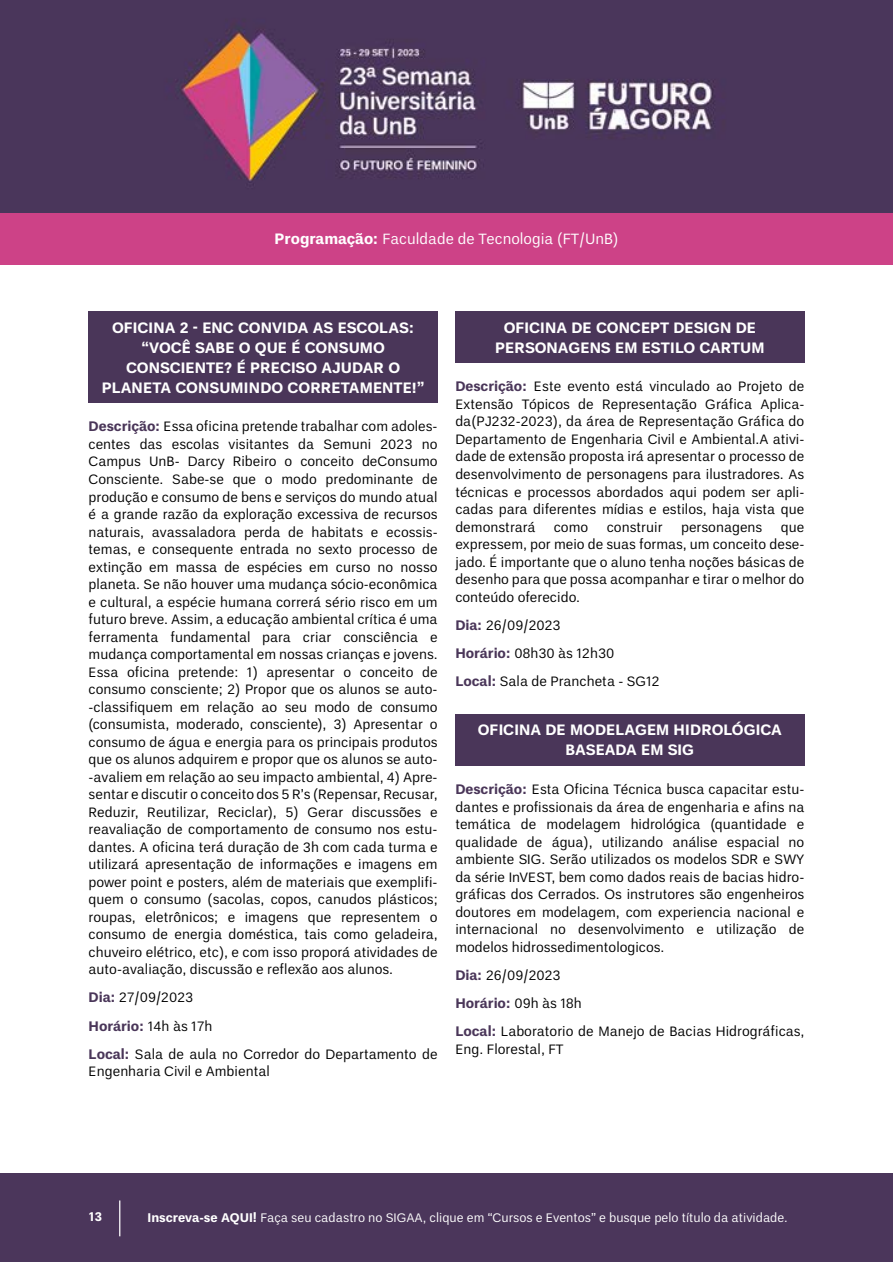
<style>
.page{position:relative;width:893px;height:1262px;background:#fff}
.page>*{position:absolute;margin:0;border:0;box-sizing:border-box;transform-origin:0 0}
.t1{font:700 15px/20px "Un B Pro";color:#fff;text-align:center}
.t2{font:15px "Un B Pro";color:#fff}
.t3{font:13.75px/17.5px "Un B Pro";color:#000;text-align:justify}
.t4{font:12.5px "Un B Pro";color:#fff}
.t5{font:700 12.5px "Un B Pro";color:#fff}
.s1{font-weight:700}
.s2{font-weight:700;color:#4a3659}
</style>
<div class="page">
<div style="left:0;top:213px;width:893px;height:51px;background:#cd4287"></div>
<div style="left:0;top:1172px;width:893px;height:89px;background:#4b365b"></div>
<hr style="left:119px;top:1200px;width:1px;height:36px;background:#fff">
<img style="left:0;top:0;width:893px;height:213px">
<div style="left:89px;top:311px;width:349px;height:92px;background:#4a3659"></div>
<div style="left:455px;top:311px;width:349px;height:52px;background:#4a3659"></div>
<div style="left:455px;top:714px;width:349px;height:52px;background:#4a3659"></div>
<p class="t2" style="left:275px;top:230px;width:345px"><span class="s1">Programação:</span> Faculdade de Tecnologia (FT/UnB)</p>
<p class="t1" style="left:102px;top:317px;width:324px">OFICINA 2 - ENC CONVIDA AS ESCOLAS: “VOCÊ SABE O QUE É CONSUMO<br>CONSCIENTE? É PRECISO AJUDAR O<br>PLANETA CONSUMINDO CORRETAMENTE!”</p>
<p class="t3" style="left:89px;top:418px;width:351px"><span class="s2">Descrição:</span> Essa oficina pretende trabalhar com adoles&shy;centes das escolas visitantes da Semuni 2023 no Campus UnB- Darcy Ribeiro o conceito deConsumo Consciente. Sabe-se que o modo predominante de produção e consumo de bens e serviços do mundo atual é a grande razão da exploração excessiva de recursos naturais, avassaladora perda de habitats e ecossis&shy;temas, e consequente entrada no sexto processo de extinção em massa de espécies em curso no nosso planeta. Se não houver uma mudança sócio-econômica e cultural, a espécie humana correrá sério risco em um futuro breve. Assim, a educação ambiental crítica é uma ferramenta fundamental para criar consciência e mudança comportamental em nossas crianças e jovens.<br>Essa oficina pretende: 1) apresentar o conceito de consumo consciente; 2) Propor que os alunos se auto--classifiquem em relação ao seu modo de consumo (consumista, moderado, consciente), 3) Apresentar o consumo de água e energia para os principais produtos que os alunos adquirem e propor que os alunos se auto--avaliem em relação ao seu impacto ambiental, 4) Apre&shy;sentar e discutir o conceito dos 5 R’s (Repensar, Recusar, Reduzir, Reutilizar, Reciclar), 5) Gerar discussões e reavaliação de comportamento de consumo nos estu&shy;dantes. A oficina terá duração de 3h com cada turma e utilizará apresentação de informações e imagens em power point e posters, além de materiais que exemplifi&shy;quem o consumo (sacolas, copos, canudos plásticos; roupas, eletrônicos; e imagens que representem o consumo de energia doméstica, tais como geladeira, chuveiro elétrico, etc), e com isso proporá atividades de auto-avaliação, discussão e reflexão aos alunos.</p>
<p class="t3" style="left:89px;top:983px;width:351px;line-height:28.1px;text-align:left"><span class="s2">Dia:</span> 27/09/2023<br><span class="s2">Horário:</span> 14h às 17h<br><span class="s2">Local:</span> Sala de aula no Corredor do Departamento de</p>
<p class="t3" style="left:89px;top:1062px;width:183px">Engenharia Civil e Ambiental</p>
<p class="t1" style="left:495px;top:317px;width:271px">OFICINA DE CONCEPT DESIGN DE<br>PERSONAGENS EM ESTILO CARTUM</p>
<p class="t3" style="left:455px;top:378px;width:351px"><span class="s2">Descrição:</span> Este evento está vinculado ao Projeto de Extensão Tópicos de Representação Gráfica Aplica&shy;da(PJ232-2023), da área de Representação Gráfica do Departamento de Engenharia Civil e Ambiental.A ativi&shy;dade de extensão proposta irá apresentar o processo de desenvolvimento de personagens para ilustradores. As técnicas e processos abordados aqui podem ser apli&shy;cadas para diferentes mídias e estilos, haja vista que demonstrará</p>
<p class="t3" style="left:554px;top:518px;width:36px">como</p>
<p class="t3" style="left:607px;top:518px;width:57px">construir</p>
<p class="t3" style="left:681px;top:518px;width:83px">personagens</p>
<p class="t3" style="left:455px;top:518px;width:351px;text-indent:325px">que expressem, por meio de suas formas, um conceito dese&shy;jado. É importante que o aluno tenha noções básicas de desenho para que possa acompanhar e tirar o melhor do conteúdo oferecido.</p>
<p class="t3" style="left:455px;top:611px;width:206px;line-height:28.1px;text-align:left"><span class="s2">Dia:</span> 26/09/2023<br><span class="s2">Horário:</span> 08h30 às 12h30<br><span class="s2">Local:</span> Sala de Prancheta - SG12</p>
<p class="t1" style="left:478px;top:720px;width:306px">OFICINA DE MODELAGEM HIDROLÓGICA<br>BASEADA EM SIG</p>
<p class="t3" style="left:455px;top:780px;width:351px"><span class="s2">Descrição:</span> Esta Oficina Técnica busca capacitar estu&shy;dantes e profissionais da área de engenharia e afins na temática de modelagem hidrológica (quantidade e qualidade de água), utilizando análise espacial no ambiente SIG. Serão utilizados os modelos SDR e SWY da série InVEST, bem como dados reais de bacias hidro&shy;gráficas dos Cerrados. Os instrutores são engenheiros doutores em modelagem, com experiencia nacional e internacional no desenvolvimento e utilização de modelos hidrossedimentologicos.</p>
<p class="t3" style="left:455px;top:961px;width:351px;line-height:28.1px;text-align:left"><span class="s2">Dia:</span> 26/09/2023<br><span class="s2">Horário:</span> 09h às 18h<br><span class="s2">Local:</span> Laboratorio de Manejo de Bacias Hidrográficas,</p>
<p class="t3" style="left:455px;top:1040px;width:110px">Eng. Florestal, FT</p>
<p class="t5" style="left:89px;top:1209px;width:15px">13</p>
<p class="t4" style="left:148px;top:1210px;width:642px"><span class="s1">Inscreva-se AQUI!</span> Faça seu cadastro no SIGAA, clique em “Cursos e Eventos” e busque pelo título da atividade.</p>
</div>
